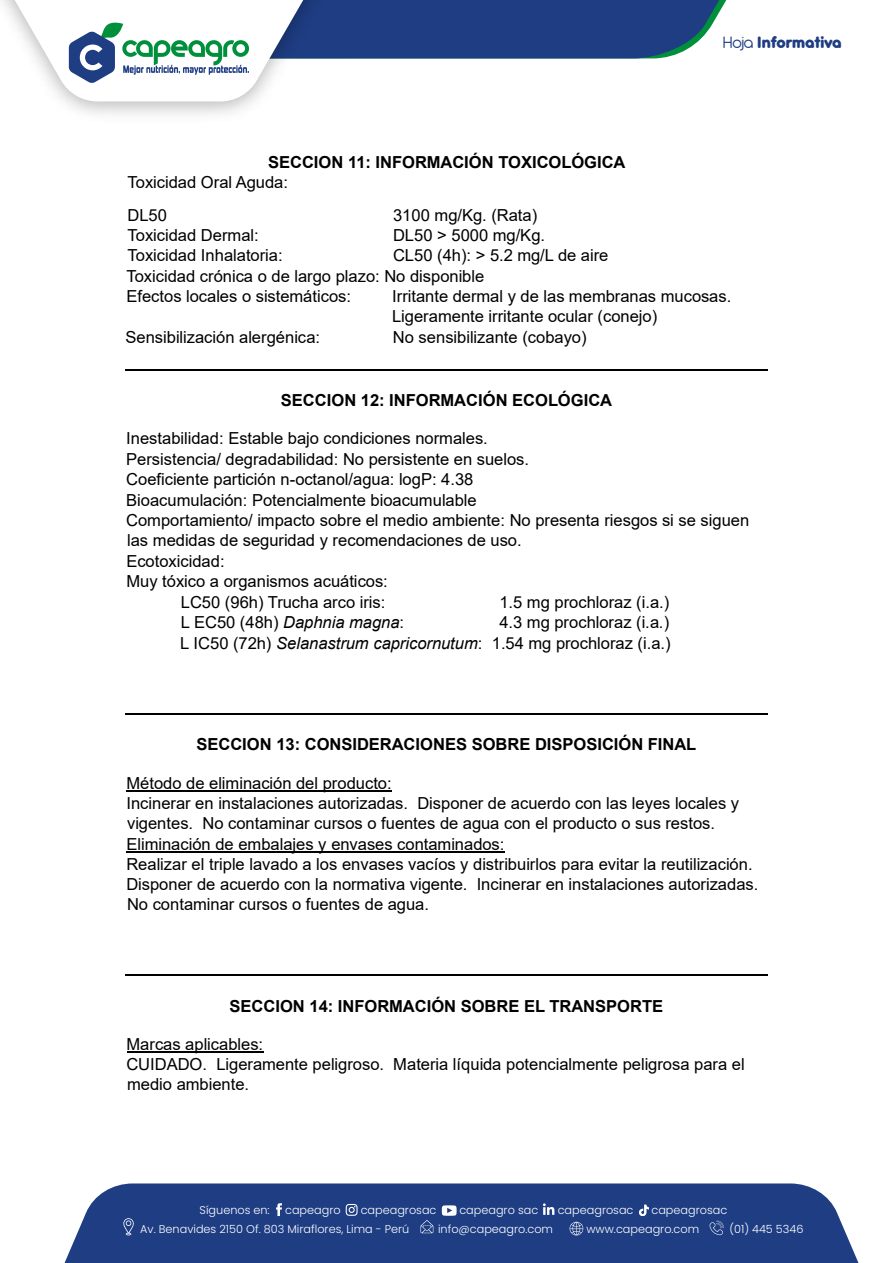
<style>
.page{position:relative;width:893px;height:1263px;background:#fff}
.page>*{position:absolute;margin:0;border:0;box-sizing:border-box;transform-origin:0 0}
.t1{font:800 18px "Antipasto Pro";letter-spacing:-.025em;color:#1e3d83}
.t2{font:16.5px/20.2px "Arial";color:#000}
.t3{font:700 16.5px "Arial";letter-spacing:-.005em;color:#000}
.t4{font:italic 16.5px "Arial";letter-spacing:-.005em;color:#000}
.t5{font:300 11.25px "Poppins";color:#fff}
.s1{font-weight:400}
.s2{font-style:normal}
.s3{font-style:italic}
</style>
<div class="page">
<hr style="left:127px;top:790px;width:265px;height:2px;background:#000">
<hr style="left:127px;top:851px;width:378px;height:2px;background:#000">
<hr style="left:127px;top:1052px;width:136px;height:1px;background:#000">
<hr style="left:125px;top:369px;width:643px;height:1px;background:#000">
<hr style="left:125px;top:714px;width:643px;height:1px;background:#000">
<hr style="left:125px;top:975px;width:643px;height:1px;background:#000">
<div style="left:65px;top:1183px;width:793px;height:80px;background:#1e3d83"></div>
<svg style="left:569px;top:1222px;width:14px;height:13px"></svg>
<svg style="left:709px;top:1221px;width:15px;height:14px"></svg>
<svg style="left:123px;top:1218px;width:11px;height:17px"></svg>
<svg style="left:420px;top:1220px;width:13px;height:13px"></svg>
<svg style="left:276px;top:1203px;width:6px;height:13px"></svg>
<svg style="left:346px;top:1204px;width:12px;height:12px"></svg>
<svg style="left:543px;top:1203px;width:11px;height:12px"></svg>
<svg style="left:639px;top:1205px;width:10px;height:11px"></svg>
<svg style="left:442px;top:1205px;width:15px;height:11px"></svg>
<svg style="left:0;top:0;width:726px;height:101px"></svg>
<p class="t3" style="left:268px;top:150px;width:359px">SECCION 11: INFORMACIÓN TOXICOLÓGICA</p>
<p class="t2" style="left:127px;top:166px;width:162px;line-height:32.5px">Toxicidad Oral Aguda:<br>DL50</p>
<p class="t2" style="left:393px;top:205px;width:146px">3100 mg/Kg. (Rata)</p>
<p class="t1" style="left:722px;top:31px;width:121px"><span class="s1">Hoja</span> Informativa</p>
<p class="t2" style="left:127px;top:225px;width:133px">Toxicidad Dermal:</p>
<p class="t2" style="left:393px;top:225px;width:153px">DL50 &gt; 5000 mg/Kg.</p>
<p class="t2" style="left:127px;top:245px;width:157px">Toxicidad Inhalatoria:</p>
<p class="t2" style="left:126px;top:245px;width:484px;text-indent:267px">CL50 (4h): &gt; 5.2 mg/L de aire<br>Toxicidad crónica o de largo plazo: No disponible<br>Efectos locales o sistemáticos:</p>
<p class="t2" style="left:392px;top:287px;width:341px;line-height:19.6px">Irritante dermal y de las membranas mucosas.<br>Ligeramente irritante ocular (conejo)</p>
<p class="t2" style="left:126px;top:327px;width:196px">Sensibilización alergénica:</p>
<p class="t2" style="left:393px;top:327px;width:195px">No sensibilizante (cobayo)</p>
<p class="t3" style="left:281px;top:388px;width:333px">SECCION 12: INFORMACIÓN ECOLÓGICA</p>
<p class="t2" style="left:126px;top:428px;width:363px">Inestabilidad: Estable bajo condiciones normales.</p>
<p class="t2" style="left:126px;top:449px;width:404px">Persistencia/ degradabilidad: No persistente en suelos.</p>
<p class="t2" style="left:126px;top:469px;width:349px">Coeficiente partición n-octanol/agua: logP: 4.38</p>
<p class="t2" style="left:126px;top:490px;width:352px">Bioacumulación: Potencialmente bioacumulable</p>
<p class="t2" style="left:126px;top:510px;width:624px">Comportamiento/ impacto sobre el medio ambiente: No presenta riesgos si se siguen</p>
<p class="t2" style="left:127px;top:530px;width:396px">las medidas de seguridad y recomendaciones de uso.</p>
<p class="t2" style="left:126px;top:551px;width:100px">Ecotoxicidad:</p>
<p class="t2" style="left:126px;top:571px;width:263px">Muy tóxico a organismos acuáticos:</p>
<p class="t2" style="left:181px;top:592px;width:206px">LC50 (96h) Trucha arco iris:</p>
<p class="t2" style="left:499px;top:592px;width:171px">1.5 mg prochloraz (i.a.)</p>
<p class="t4" style="left:181px;top:612px;width:225px"><span class="s2">L EC50 (48h)</span> Daphnia magna<span class="s2">:</span></p>
<p class="t2" style="left:180px;top:612px;width:492px;text-align:right">4.3 mg prochloraz (i.a.)<br>L IC50 (72h) <span class="s3">Selanastrum capricornutum</span>: 1.54 mg prochloraz (i.a.)</p>
<p class="t3" style="left:196px;top:733px;width:501px">SECCION 13: CONSIDERACIONES SOBRE DISPOSICIÓN FINAL</p>
<p class="t2" style="left:126px;top:773px;width:633px">Método de eliminación del producto:<br>Incinerar en instalaciones autorizadas. Disponer de acuerdo con las leyes locales y vigentes. No contaminar cursos o fuentes de agua con el producto o sus restos.<br>Eliminación de embalajes y envases contaminados:<br>Realizar el triple lavado a los envases vacíos y distribuirlos para evitar la reutilización.<br>Disponer de acuerdo con la normativa vigente. Incinerar en instalaciones autorizadas.<br>No contaminar cursos o fuentes de agua.</p>
<p class="t3" style="left:230px;top:994px;width:435px">SECCION 14: INFORMACIÓN SOBRE EL TRANSPORTE</p>
<p class="t2" style="left:126px;top:1034px;width:620px">Marcas aplicables:<br>CUIDADO. Ligeramente peligroso. Materia líquida potencialmente peligrosa para el medio ambiente.</p>
<p class="t5" style="left:200px;top:1204px;width:72px">Síguenos en:</p>
<p class="t5" style="left:285px;top:1204px;width:57px">capeagro</p>
<p class="t5" style="left:361px;top:1204px;width:77px">capeagrosac</p>
<p class="t5" style="left:459px;top:1204px;width:80px">capeagro sac</p>
<p class="t5" style="left:558px;top:1204px;width:77px">capeagrosac</p>
<p class="t5" style="left:651px;top:1204px;width:77px">capeagrosac</p>
<p class="t5" style="left:140px;top:1222px;width:271px">Av. Benavides 2150 Of. 803 Miraflores, Lima - Perú</p>
<p class="t5" style="left:438px;top:1222px;width:117px">info@capeagro.com</p>
<p class="t5" style="left:586px;top:1222px;width:114px">www.capeagro.com</p>
<p class="t5" style="left:729px;top:1222px;width:76px">(01) 445 5346</p>
</div>
